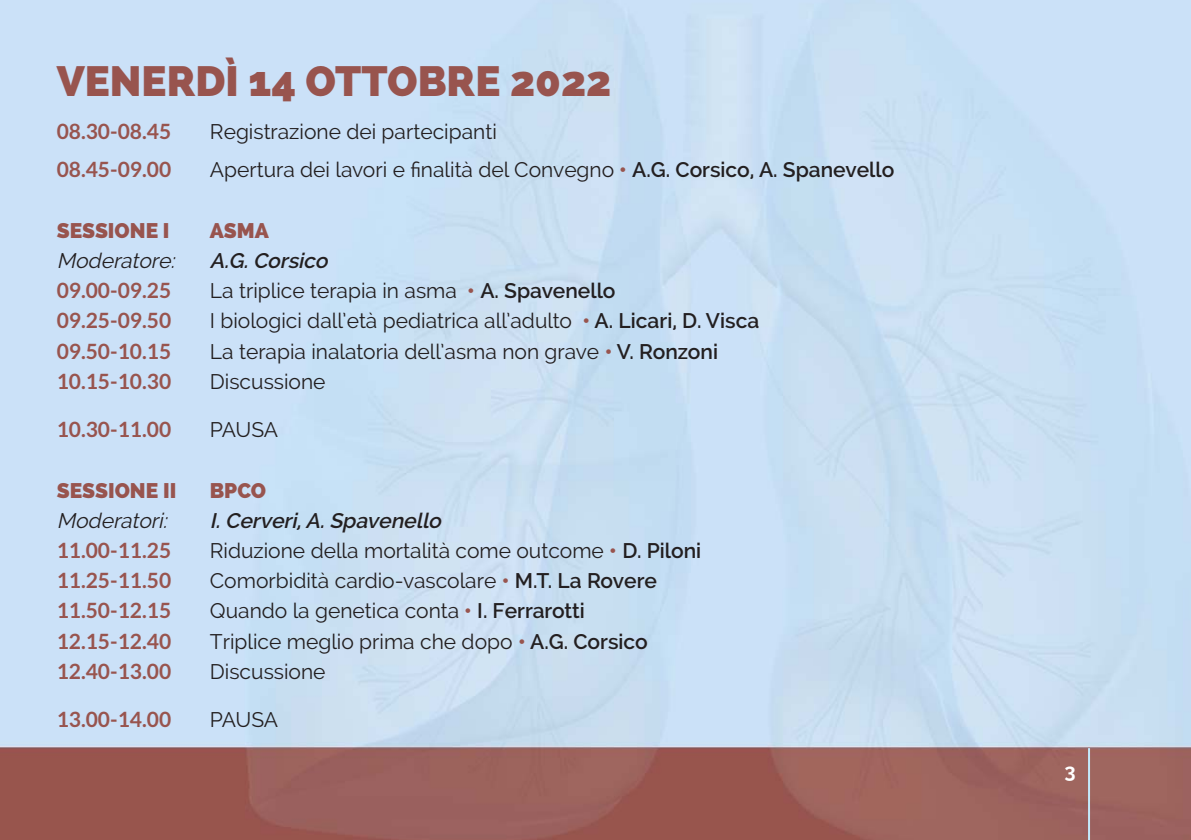
<style>
.page{position:relative;width:1191px;height:840px;background:#fff}
.page>*{position:absolute;margin:0;border:0;box-sizing:border-box;transform-origin:0 0}
.t1{font:800 42px "Raleway";color:#98544e}
.t2{font:21px "Raleway";color:#231f20}
.t3{font:700 21px "Lato";color:#98544e}
.t4{font:italic 600 21px "Raleway";color:#231f20}
.t5{font:800 21px "Raleway";color:#98544e}
.t6{font:italic 21px "Raleway";color:#231f20}
.t7{font:700 20px "Raleway";color:#fff}
.s1{font-weight:800;color:#98544e}
.s2{font-weight:600}
</style>
<div class="page">
<img style="left:0;top:0;width:1191px;height:839px">
<hr style="left:1088px;top:747px;width:2px;height:92px;background:#c3e9fb">
<h1 class="t1" style="left:57px;top:57px;width:556px">VENERDÌ 14 OTTOBRE 2022</h1>
<p class="t3" style="left:57px;top:119px;width:116px">08.30-08.45</p>
<p class="t2" style="left:210px;top:123px;width:288px">Registrazione dei partecipanti</p>
<p class="t3" style="left:57px;top:158px;width:116px">08.45-09.00</p>
<p class="t2" style="left:210px;top:162px;width:686px">Apertura dei lavori e finalità del Convegno <span class="s1">•</span> <span class="s2">A.G. Corsico, A. Spanevello</span></p>
<p class="t5" style="left:57px;top:218px;width:114px">SESSIONE I</p>
<p class="t5" style="left:210px;top:218px;width:61px">ASMA</p>
<p class="t6" style="left:57px;top:252px;width:124px">Moderatore:</p>
<p class="t4" style="left:210px;top:252px;width:123px">A.G.Corsico</p>
<p class="t3" style="left:57px;top:278px;width:116px">09.00-09.25</p>
<p class="t2" style="left:210px;top:283px;width:407px">La triplice terapia in asma <span class="s1">•</span> <span class="s2">A. Spavenello</span></p>
<p class="t3" style="left:57px;top:308px;width:116px">09.25-09.50</p>
<p class="t2" style="left:210px;top:313px;width:551px">I biologici dall’età pediatrica all’adulto <span class="s1">•</span> <span class="s2">A. Licari, D. Visca</span></p>
<p class="t3" style="left:57px;top:339px;width:116px">09.50-10.15</p>
<p class="t2" style="left:210px;top:343px;width:510px">La terapia inalatoria dell’asma non grave <span class="s1">•</span> <span class="s2">V. Ronzoni</span></p>
<p class="t3" style="left:57px;top:369px;width:116px">10.15-10.30</p>
<p class="t2" style="left:210px;top:373px;width:117px">Discussione</p>
<p class="t3" style="left:57px;top:417px;width:116px">10.30-11.00</p>
<p class="t2" style="left:210px;top:421px;width:70px">PAUSA</p>
<p class="t5" style="left:57px;top:478px;width:121px">SESSIONE II</p>
<p class="t5" style="left:210px;top:478px;width:58px">BPCO</p>
<p class="t6" style="left:57px;top:512px;width:116px">Moderatori:</p>
<p class="t4" style="left:210px;top:512px;width:237px">I.Cerveri,A.Spavenello</p>
<p class="t3" style="left:57px;top:538px;width:116px">11.00-11.25</p>
<p class="t2" style="left:210px;top:542px;width:493px">Riduzione della mortalità come outcome <span class="s1">•</span> <span class="s2">D. Piloni</span></p>
<p class="t3" style="left:57px;top:568px;width:116px">11.25-11.50</p>
<p class="t2" style="left:210px;top:572px;width:449px">Comorbidità cardio-vascolare <span class="s1">•</span> <span class="s2">M.T. La Rovere</span></p>
<p class="t3" style="left:57px;top:598px;width:116px">11.50-12.15</p>
<p class="t2" style="left:210px;top:602px;width:376px">Quando la genetica conta <span class="s1">•</span> <span class="s2">I. Ferrarotti</span></p>
<p class="t3" style="left:57px;top:628px;width:116px">12.15-12.40</p>
<p class="t2" style="left:210px;top:633px;width:439px">Triplice meglio prima che dopo <span class="s1">•</span> <span class="s2">A.G. Corsico</span></p>
<p class="t3" style="left:57px;top:659px;width:116px">12.40-13.00</p>
<p class="t2" style="left:210px;top:663px;width:117px">Discussione</p>
<p class="t3" style="left:57px;top:707px;width:116px">13.00-14.00</p>
<p class="t2" style="left:210px;top:711px;width:70px">PAUSA</p>
<p class="t7" style="left:1064px;top:762px;width:13px">3</p>
</div>
